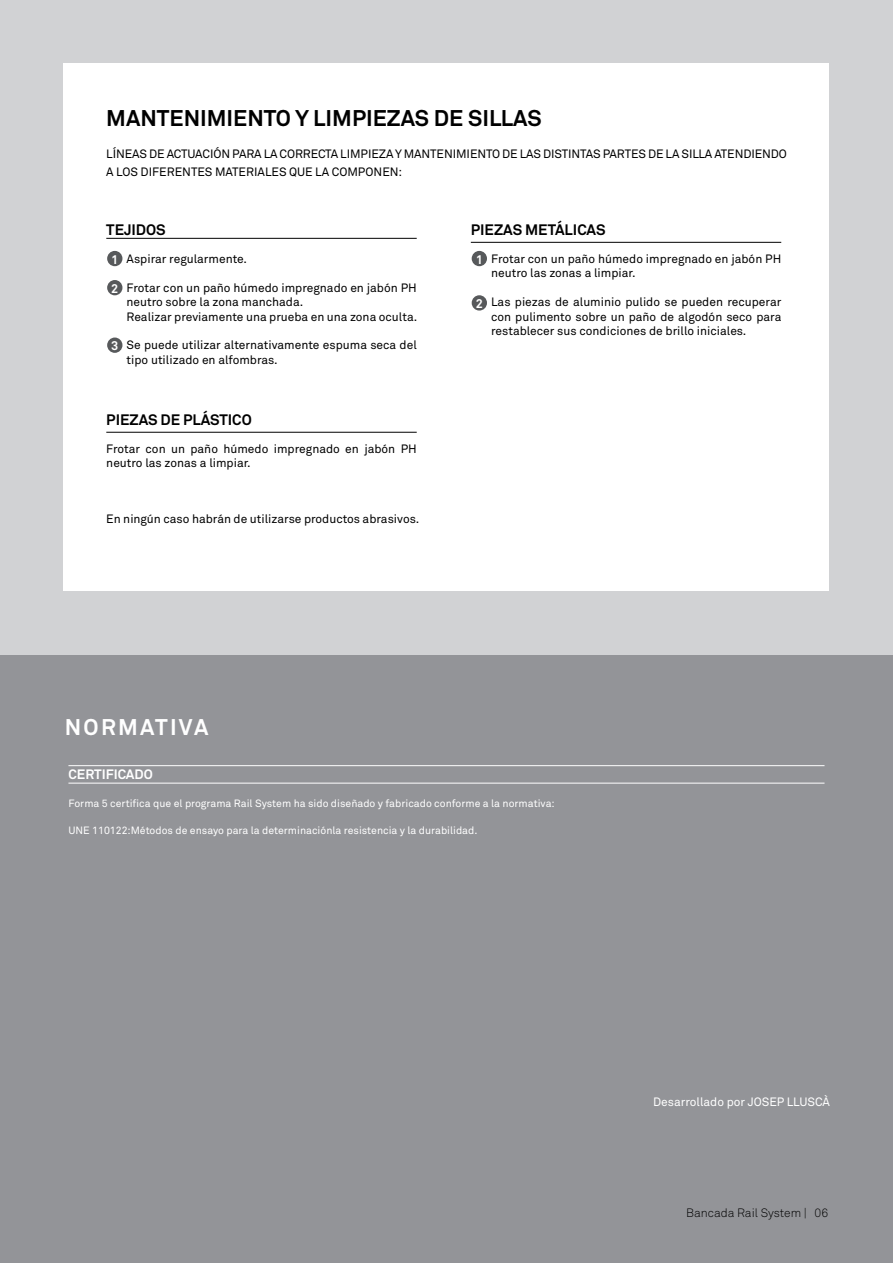
<style>
.page{position:relative;width:893px;height:1263px;background:#fff}
.page>*{position:absolute;margin:0;border:0;box-sizing:border-box;transform-origin:0 0}
.t1{font:700 22.5px "Akkurat";color:#000}
.t2{font:700 22.5px "Akkurat";letter-spacing:.1em;color:#fff}
.t3{font:700 15px "Akkurat";color:#000}
.t4{font:700 13.5px "Akkurat";color:#fff}
.t5{font:700 12.6px "Akkurat";color:#fff}
.t6{font:12px/14.4px "Akkurat";color:#000}
.t7{font:12px "Akkurat";color:#fff}
.t8{font:300 12px "Akkurat";color:#000}
.t9{font:10.5px "Akkurat";color:#fff}
</style>
<div class="page">
<div style="left:0;top:650px;width:893px;height:613px;background:#939498"></div>
<div style="left:0;top:0;width:893px;height:655px;background:#d1d2d4"></div>
<div style="left:64px;top:64px;width:765px;height:527px;background:#fff"></div>
<hr style="left:68px;top:765px;width:756px;height:1px;background:#fff">
<hr style="left:68px;top:783px;width:756px;height:1px;background:#fff">
<div style="left:107px;top:251px;width:15px;height:15px;background:#57595b;border-radius:50%"></div>
<div style="left:472px;top:251px;width:15px;height:15px;background:#57595b;border-radius:50%"></div>
<div style="left:107px;top:280px;width:15px;height:15px;background:#57595b;border-radius:50%"></div>
<div style="left:472px;top:295px;width:15px;height:16px;background:#57595b;border-radius:50%"></div>
<div style="left:107px;top:338px;width:15px;height:15px;background:#57595b;border-radius:50%"></div>
<hr style="left:106px;top:238px;width:311px;height:1px;background:#000">
<hr style="left:471px;top:242px;width:310px;height:1px;background:#000">
<hr style="left:106px;top:432px;width:311px;height:1px;background:#000">
<h1 class="t1" style="left:106px;top:104px;width:437px">MANTENIMIENTO Y LIMPIEZAS DE SILLAS</h1>
<p class="t6" style="left:106px;top:145px;width:682px;line-height:18px">LÍNEAS DE ACTUACIÓN PARA LA CORRECTA LIMPIEZA Y MANTENIMIENTO DE LAS DISTINTAS PARTES DE LA SILLA ATENDIENDO<br>A LOS DIFERENTES MATERIALES QUE LA COMPONEN:</p>
<p class="t3" style="left:106px;top:220px;width:61px">TEJIDOS</p>
<p class="t3" style="left:471px;top:220px;width:136px">PIEZAS METÁLICAS</p>
<p class="t6" style="left:127px;top:251px;width:122px">Aspirar regularmente.</p>
<p class="t6" style="left:127px;top:280px;width:292px">Frotar con un paño húmedo impregnado en jabón PH neutro sobre la zona manchada.<br>Realizar previamente una prueba en una zona oculta.</p>
<p class="t6" style="left:127px;top:338px;width:292px">Se puede utilizar alternativamente espuma seca del tipo utilizado en alfombras.</p>
<p class="t5" style="left:111px;top:251px;width:9px">1</p>
<p class="t5" style="left:476px;top:251px;width:9px">1</p>
<p class="t5" style="left:111px;top:280px;width:9px">2</p>
<p class="t5" style="left:476px;top:296px;width:9px">2</p>
<p class="t5" style="left:111px;top:338px;width:9px">3</p>
<p class="t6" style="left:491px;top:251px;width:292px">Frotar con un paño húmedo impregnado en jabón PH neutro las zonas a limpiar.</p>
<p class="t6" style="left:491px;top:295px;width:292px;text-align:justify">Las piezas de aluminio pulido se pueden recuperar con pulimento sobre un paño de algodón seco para restablecer sus condiciones de brillo iniciales.</p>
<p class="t3" style="left:106px;top:410px;width:147px">PIEZAS DE PLÁSTICO</p>
<p class="t6" style="left:106px;top:441px;width:312px">Frotar con un paño húmedo impregnado en jabón PH neutro las zonas a limpiar.</p>
<p class="t6" style="left:106px;top:511px;width:314px">En ningún caso habrán de utilizarse productos abrasivos.</p>
<h1 class="t2" style="left:65px;top:712px;width:145px">NORMATIVA</h1>
<p class="t4" style="left:68px;top:765px;width:86px">CERTIFICADO</p>
<p class="t9" style="left:68px;top:797px;width:488px">Forma 5 certifica que el programa Rail System ha sido diseñado y fabricado conforme a la normativa:</p>
<p class="t9" style="left:68px;top:824px;width:411px">UNE 110122:Métodos de ensayo para la determinaciónla resistencia y la durabilidad.</p>
<p class="t7" style="left:653px;top:1094px;width:178px">Desarrollado por JOSEP LLUSCÀ</p>
<p class="t8" style="left:686px;top:1205px;width:144px">Bancada Rail System | 06</p>
</div>
